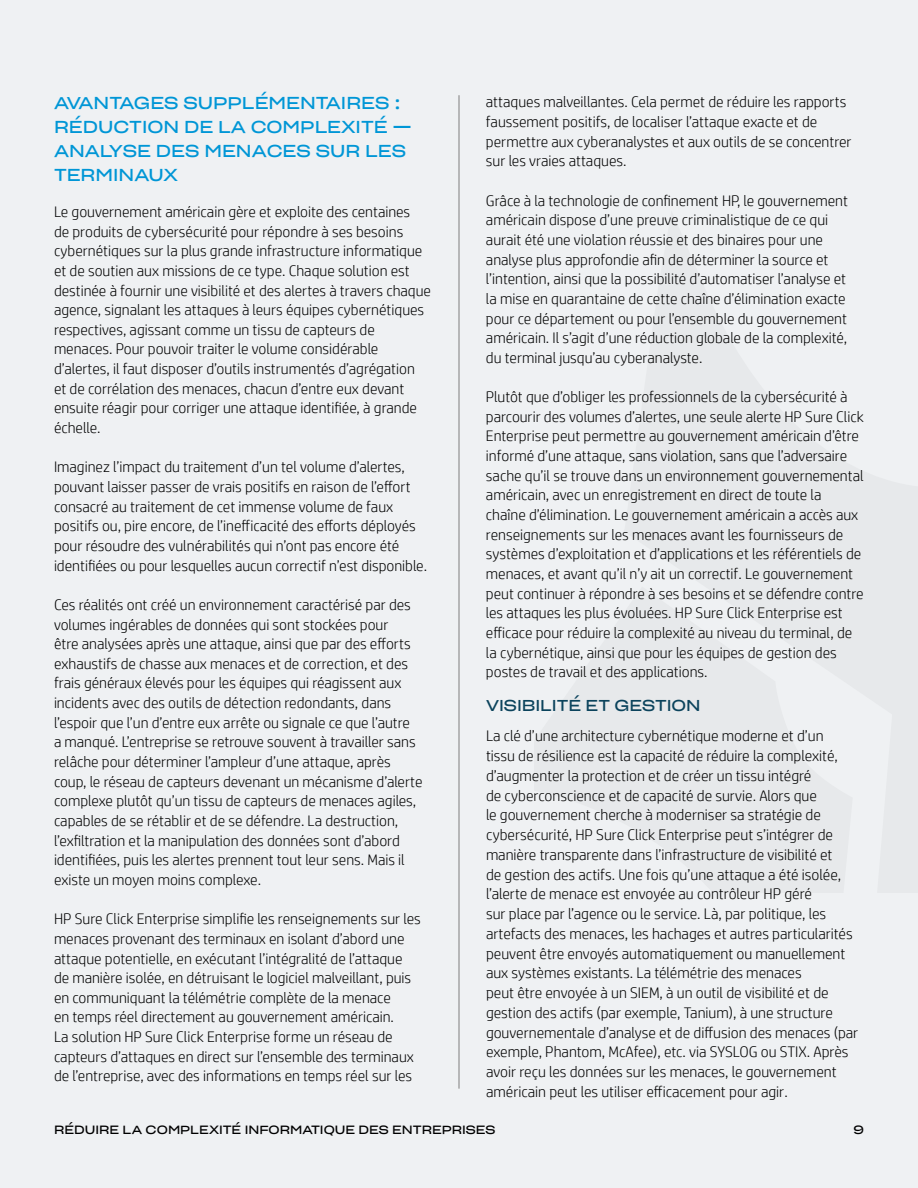
<style>
.page{position:relative;width:918px;height:1188px;background:#eff1f3}
.page>*{position:absolute;margin:0;border:0;box-sizing:border-box;transform-origin:0 0}
.t1{font:16.8px/24.2px "Sharp Grotesk Book 25";color:#0096d6}
.t2{font:300 15.3px/19.6px "HP Simplified";color:#000}
.t3{font:15.3px "Sharp Grotesk Book 25";color:#0b435c}
.t4{font:11.7px "Sharp Grotesk Book 25";color:#000}
</style>
<div class="page">
<hr style="left:458px;top:95px;width:2px;height:994px;background:#a3a3a3">
<p class="t1" style="left:54px;top:89px;width:360px">AVANTAGES SUPPLÉMENTAIRES :<br>RÉDUCTION DE LA COMPLEXITÉ —<br>ANALYSE DES MENACES SUR LES<br>TERMINAUX</p>
<p class="t2" style="left:54px;top:201px;width:379px">Le gouvernement américain gère et exploite des centaines<br>de produits de cybersécurité pour répondre à ses besoins cybernétiques sur la plus grande infrastructure informatique et de soutien aux missions de ce type. Chaque solution est destinée à fournir une visibilité et des alertes à travers chaque agence, signalant les attaques à leurs équipes cybernétiques respectives, agissant comme un tissu de capteurs de menaces. Pour pouvoir traiter le volume considérable d’alertes, il faut disposer d’outils instrumentés d’agrégation et de corrélation des menaces, chacun d’entre eux devant ensuite réagir pour corriger une attaque identifiée, à grande échelle.</p>
<p class="t2" style="left:54px;top:457px;width:375px">Imaginez l’impact du traitement d’un tel volume d’alertes, pouvant laisser passer de vrais positifs en raison de l’effort consacré au traitement de cet immense volume de faux positifs ou, pire encore, de l’inefficacité des efforts déployés pour résoudre des vulnérabilités qui n’ont pas encore été identifiées ou pour lesquelles aucun correctif n’est disponible.</p>
<p class="t2" style="left:54px;top:594px;width:370px">Ces réalités ont créé un environnement caractérisé par des volumes ingérables de données qui sont stockées pour<br>être analysées après une attaque, ainsi que par des efforts exhaustifs de chasse aux menaces et de correction, et des frais généraux élevés pour les équipes qui réagissent aux incidents avec des outils de détection redondants, dans l’espoir que l’un d’entre eux arrête ou signale ce que l’autre<br>a manqué. L’entreprise se retrouve souvent à travailler sans relâche pour déterminer l’ampleur d’une attaque, après coup, le réseau de capteurs devenant un mécanisme d’alerte complexe plutôt qu’un tissu de capteurs de menaces agiles, capables de se rétablir et de se défendre. La destruction, l’exfiltration et la manipulation des données sont d’abord identifiées, puis les alertes prennent tout leur sens. Mais il existe un moyen moins complexe.</p>
<p class="t2" style="left:54px;top:909px;width:368px">HP Sure Click Enterprise simplifie les renseignements sur les menaces provenant des terminaux en isolant d’abord une attaque potentielle, en exécutant l’intégralité de l’attaque de manière isolée, en détruisant le logiciel malveillant, puis en communiquant la télémétrie complète de la menace<br>en temps réel directement au gouvernement américain.<br>La solution HP Sure Click Enterprise forme un réseau de capteurs d’attaques en direct sur l’ensemble des terminaux de l’entreprise, avec des informations en temps réel sur les</p>
<p class="t2" style="left:486px;top:92px;width:367px">attaques malveillantes. Cela permet de réduire les rapports faussement positifs, de localiser l’attaque exacte et de permettre aux cyberanalystes et aux outils de se concentrer sur les vraies attaques.</p>
<p class="t2" style="left:486px;top:190px;width:364px">Grâce à la technologie de confinement HP, le gouvernement américain dispose d’une preuve criminalistique de ce qui aurait été une violation réussie et des binaires pour une analyse plus approfondie afin de déterminer la source et l’intention, ainsi que la possibilité d’automatiser l’analyse et la mise en quarantaine de cette chaîne d’élimination exacte pour ce département ou pour l’ensemble du gouvernement américain. Il s’agit d’une réduction globale de la complexité, du terminal jusqu’au cyberanalyste.</p>
<p class="t2" style="left:486px;top:387px;width:380px">Plutôt que d’obliger les professionnels de la cybersécurité à parcourir des volumes d’alertes, une seule alerte HP Sure Click Enterprise peut permettre au gouvernement américain d’être informé d’une attaque, sans violation, sans que l’adversaire sache qu’il se trouve dans un environnement gouvernemental américain, avec un enregistrement en direct de toute la chaîne d’élimination. Le gouvernement américain a accès aux renseignements sur les menaces avant les fournisseurs de systèmes d’exploitation et d’applications et les référentiels de menaces, et avant qu’il n’y ait un correctif. Le gouvernement peut continuer à répondre à ses besoins et se défendre contre les attaques les plus évoluées. HP Sure Click Enterprise est efficace pour réduire la complexité au niveau du terminal, de la cybernétique, ainsi que pour les équipes de gestion des postes de travail et des applications.</p>
<p class="t3" style="left:486px;top:692px;width:216px">VISIBILITÉ ET GESTION</p>
<p class="t2" style="left:486px;top:726px;width:374px">La clé d’une architecture cybernétique moderne et d’un<br>tissu de résilience est la capacité de réduire la complexité, d’augmenter la protection et de créer un tissu intégré<br>de cyberconscience et de capacité de survie. Alors que<br>le gouvernement cherche à moderniser sa stratégie de cybersécurité, HP Sure Click Enterprise peut s’intégrer de manière transparente dans l’infrastructure de visibilité et<br>de gestion des actifs. Une fois qu’une attaque a été isolée, l’alerte de menace est envoyée au contrôleur HP géré<br>sur place par l’agence ou le service. Là, par politique, les artefacts des menaces, les hachages et autres particularités peuvent être envoyés automatiquement ou manuellement aux systèmes existants. La télémétrie des menaces<br>peut être envoyée à un SIEM, à un outil de visibilité et de gestion des actifs (par exemple, Tanium), à une structure gouvernementale d’analyse et de diffusion des menaces (par exemple, Phantom, McAfee), etc. via SYSLOG ou STIX. Après avoir reçu les données sur les menaces, le gouvernement américain peut les utiliser efficacement pour agir.</p>
<p class="t4" style="left:54px;top:1120px;width:443px">RÉDUIRE LA COMPLEXITÉ INFORMATIQUE DES ENTREPRISES</p>
<p class="t4" style="left:853px;top:1120px;width:12px">9</p>
</div>
